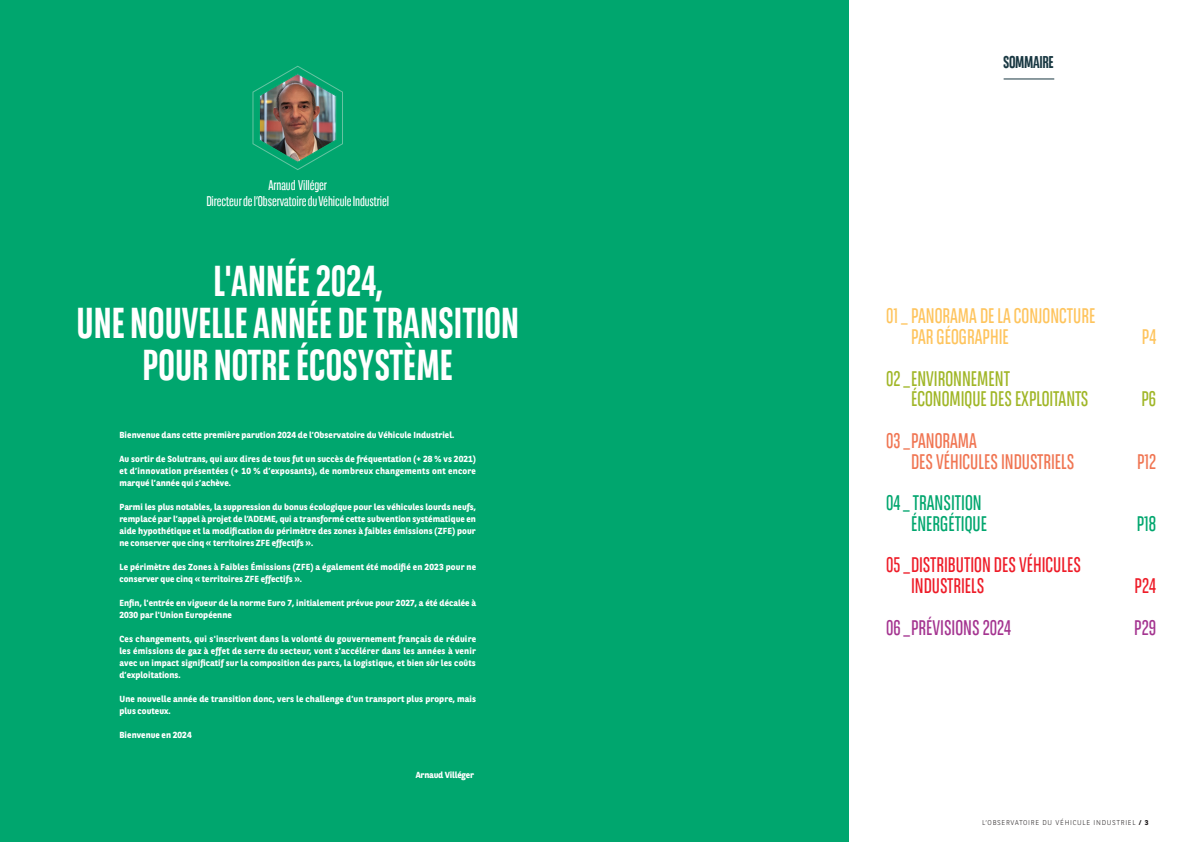
<style>
.page{position:relative;width:1191px;height:842px;background:#fff}
.page>*{position:absolute;margin:0;border:0;box-sizing:border-box;transform-origin:0 0}
.t1{font:700 43px/42px "BNPP Sans Condensed";color:#fff;text-align:center}
.t2{font:21px/20.7px "BNPP Sans Condensed";color:#a0b627}
.t3{font:21px/20.7px "BNPP Sans Condensed";color:#fec45d}
.t4{font:21px/20.7px "BNPP Sans Condensed";color:#ee1c28}
.t5{font:21px/20.7px "BNPP Sans Condensed";color:#f07552}
.t6{font:21px/20.7px "BNPP Sans Condensed";color:#00a66e;text-align:right}
.t7{font:21px "BNPP Sans Condensed";color:#a43490}
.t8{font:700 17px "BNPP Sans Condensed";letter-spacing:-.02em;color:#193842}
.t9{font:14px/16px "BNPP Sans Condensed";letter-spacing:-.01em;color:#fff;text-align:center}
.t10{font:700 8.8px/12px "BNPP Sans";letter-spacing:.005em;color:#fff;text-align:justify}
.t11{font:700 8.8px "BNPP Sans";letter-spacing:-.015em;color:#fff}
.t12{font:300 7px "BNPP Sans";letter-spacing:.1em;color:#231f20}
.s1{font-weight:700}
</style>
<div class="page">
<div style="left:0;top:0;width:848px;height:842px;background:#00a66e"></div>
<hr style="left:1003px;top:78px;width:51px;height:1px;background:#193842">
<img style="left:252px;top:65px;width:91px;height:105px">
<h3 class="t9" style="left:206px;top:177px;width:184px">Arnaud Villéger<br>Directeur de l’Observatoire du Véhicule Industriel</h3>
<h1 class="t1" style="left:77px;top:260px;width:444px">L'ANNÉE 2024,<br>UNE NOUVELLE ANNÉE DE TRANSITION<br>POUR NOTRE ÉCOSYSTÈME</h1>
<p class="t10" style="left:119px;top:428px;width:336px">Bienvenue dans cette première parution 2024 de l’Observatoire du Véhicule Industriel.</p>
<p class="t10" style="left:119px;top:452px;width:358px">Au sortir de Solutrans, qui aux dires de tous fut un succès de fréquentation (+ 28 % vs 2021) et d’innovation présentées (+ 10 % d’exposants), de nombreux changements ont encore marqué l’année qui s’achève.</p>
<p class="t10" style="left:119px;top:500px;width:358px">Parmi les plus notables, la suppression du bonus écologique pour les véhicules lourds neufs, remplacé par l’appel à projet de l’ADEME, qui a transformé cette subvention systématique en aide hypothétique et la modification du périmètre des zones à faibles émissions (ZFE) pour ne conserver que cinq « territoires ZFE effectifs ».</p>
<p class="t10" style="left:119px;top:560px;width:358px">Le périmètre des Zones à Faibles Émissions (ZFE) a également été modifié en 2023 pour ne conserver que cinq « territoires ZFE effectifs ».</p>
<p class="t10" style="left:119px;top:596px;width:358px">Enfin, l'entrée en vigueur de la norme Euro 7, initialement prévue pour 2027, a été décalée à<br>2030 par l'Union Européenne</p>
<p class="t10" style="left:119px;top:632px;width:358px">Ces changements, qui s'inscrivent dans la volonté du gouvernement français de réduire les émissions de gaz à effet de serre du secteur, vont s'accélérer dans les années à venir avec un impact significatif sur la composition des parcs, la logistique, et bien sûr les coûts d’exploitations.</p>
<p class="t10" style="left:119px;top:692px;width:358px">Une nouvelle année de transition donc, vers le challenge d’un transport plus propre, mais plus couteux.</p>
<p class="t10" style="left:119px;top:728px;width:74px">Bienvenue en 2024</p>
<p class="t11" style="left:416px;top:769px;width:60px">Arnaud Villéger</p>
<h3 class="t8" style="left:1003px;top:53px;width:52px">SOMMAIRE</h3>
<h2 class="t3" style="left:911px;top:305px;width:186px;text-indent:-25px">01 _ PANORAMA DE LA CONJONCTURE<br>PAR GÉOGRAPHIE</h2>
<h2 class="t2" style="left:911px;top:368px;width:179px;text-indent:-25px">02 _ENVIRONNEMENT<br>ÉCONOMIQUE DES EXPLOITANTS</h2>
<h2 class="t5" style="left:911px;top:430px;width:165px;text-indent:-25px">03 _PANORAMA<br>DES VÉHICULES INDUSTRIELS</h2>
<h2 class="t6" style="left:886px;top:492px;width:103px">04 _ TRANSITION<br>ÉNERGÉTIQUE</h2>
<h2 class="t4" style="left:911px;top:554px;width:171px;text-indent:-25px">05 _DISTRIBUTION DES VÉHICULES<br>INDUSTRIELS</h2>
<h2 class="t3" style="left:1141px;top:326px;width:16px">P4</h2>
<h2 class="t2" style="left:1141px;top:388px;width:16px">P6</h2>
<h2 class="t5" style="left:1137px;top:451px;width:21px">P12</h2>
<h2 class="t6" style="left:1136px;top:513px;width:21px">P18</h2>
<h2 class="t4" style="left:1134px;top:575px;width:23px">P24</h2>
<h2 class="t7" style="left:886px;top:614px;width:127px">06 _PRÉVISIONS 2024</h2>
<h2 class="t7" style="left:1134px;top:614px;width:23px">P29</h2>
<p class="t12" style="left:982px;top:818px;width:168px">L’OBSERVATOIRE DU VÉHICULE INDUSTRIEL <span class="s1">/ 3</span></p>
</div>
